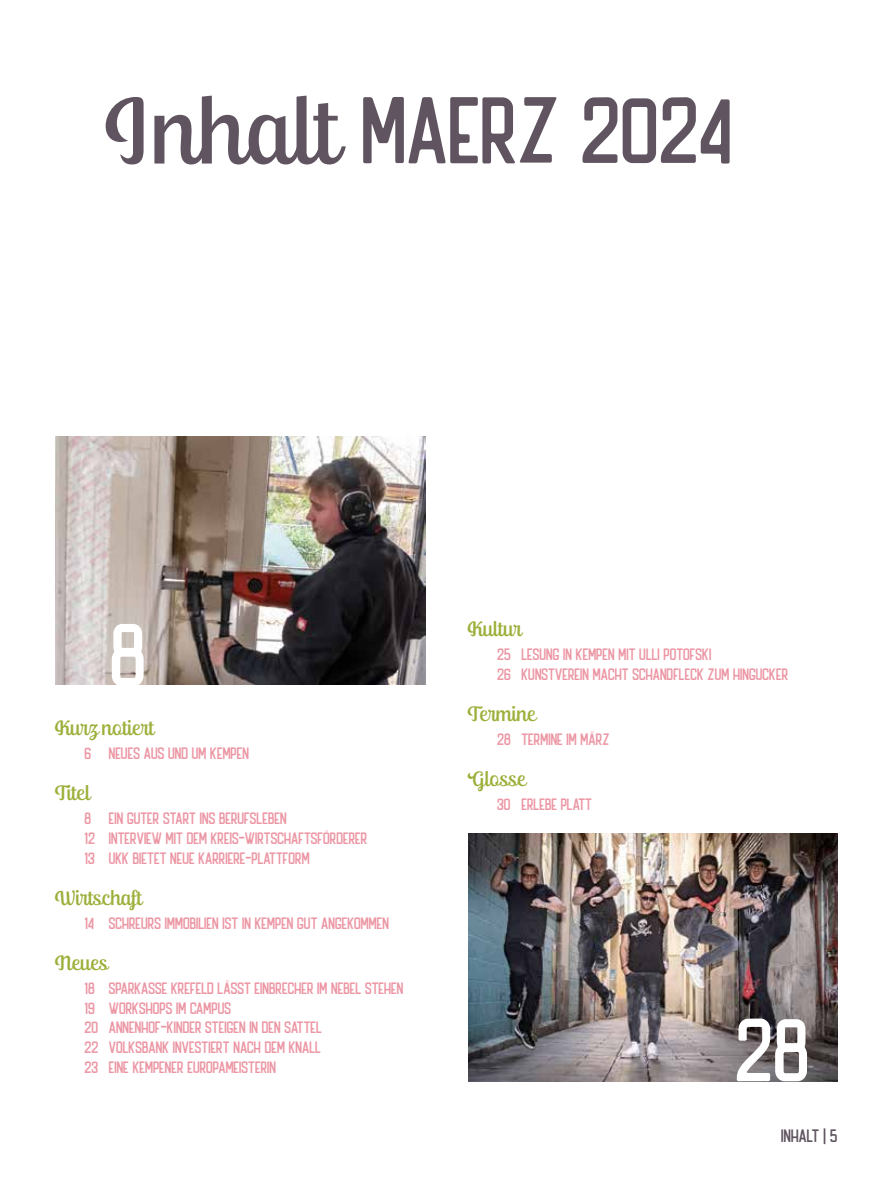
<style>
.page{position:relative;width:893px;height:1191px;background:#fff}
.page>*{position:absolute;margin:0;border:0;box-sizing:border-box;transform-origin:0 0}
.t1{font:94.35px "HANDLER";color:#5f545f}
.t2{font:90px "HANDLER";color:#fff}
.t3{font:21px "Ralsteda";color:#9caf39}
.t4{font:18px "HANDLER";color:#5f545f}
.t5{font:16.5px/19.8px "HANDLER";color:#ec96a4}
.s1{font-family:"Ralsteda"}
</style>
<div class="page">
<img style="left:469px;top:833px;width:369px;height:248px">
<img style="left:55px;top:436px;width:370px;height:248px">
<h1 class="t1" style="left:106px;top:83px;width:630px"><span class="s1">Inhalt</span> MAERZ 2024</h1>
<h2 class="t2" style="left:112px;top:609px;width:38px">8</h2>
<p class="t3" style="left:55px;top:715px;width:101px">Kurz notiert</p>
<p class="t5" style="left:85px;top:743px;width:166px">6 NEUES AUS UND UM KEMPEN</p>
<p class="t3" style="left:55px;top:780px;width:37px">Titel</p>
<p class="t5" style="left:85px;top:808px;width:284px">8 EIN GUTER START INS BERUFSLEBEN<br>12 INTERVIEW MIT DEM KREIS-WIRTSCHAFTSFÖRDERER<br>13 UKK BIETET NEUE KARRIERE-PLATTFORM</p>
<p class="t3" style="left:55px;top:885px;width:89px">Wirtschaft</p>
<p class="t5" style="left:85px;top:913px;width:306px">14 SCHREURS IMMOBILIEN IST IN KEMPEN GUT ANGEKOMMEN</p>
<p class="t3" style="left:55px;top:950px;width:55px">Neues</p>
<p class="t5" style="left:85px;top:978px;width:320px">18 SPARKASSE KREFELD LÄSST EINBRECHER IM NEBEL STEHEN 19 WORKSHOPS IM CAMPUS<br>20 ANNENHOF-KINDER STEIGEN IN DEN SATTEL<br>22 VOLKSBANK INVESTIERT NACH DEM KNALL<br>23 EINE KEMPENER EUROPAMEISTERIN</p>
<p class="t3" style="left:468px;top:616px;width:56px">Kultur</p>
<p class="t5" style="left:497px;top:645px;width:292px">25 LESUNG IN KEMPEN MIT ULLI POTOFSKI<br>26 KUNSTVEREIN MACHT SCHANDFLECK ZUM HINGUCKER</p>
<p class="t3" style="left:468px;top:701px;width:70px">Termine</p>
<p class="t5" style="left:497px;top:730px;width:114px">28 TERMINE IM MÄRZ</p>
<p class="t3" style="left:468px;top:766px;width:61px">Glosse</p>
<p class="t5" style="left:497px;top:795px;width:96px">30 ERLEBE PLATT</p>
<h2 class="t2" style="left:737px;top:1005px;width:76px">28</h2>
<p class="t4" style="left:782px;top:1126px;width:58px">INHALT | 5</p>
</div>
